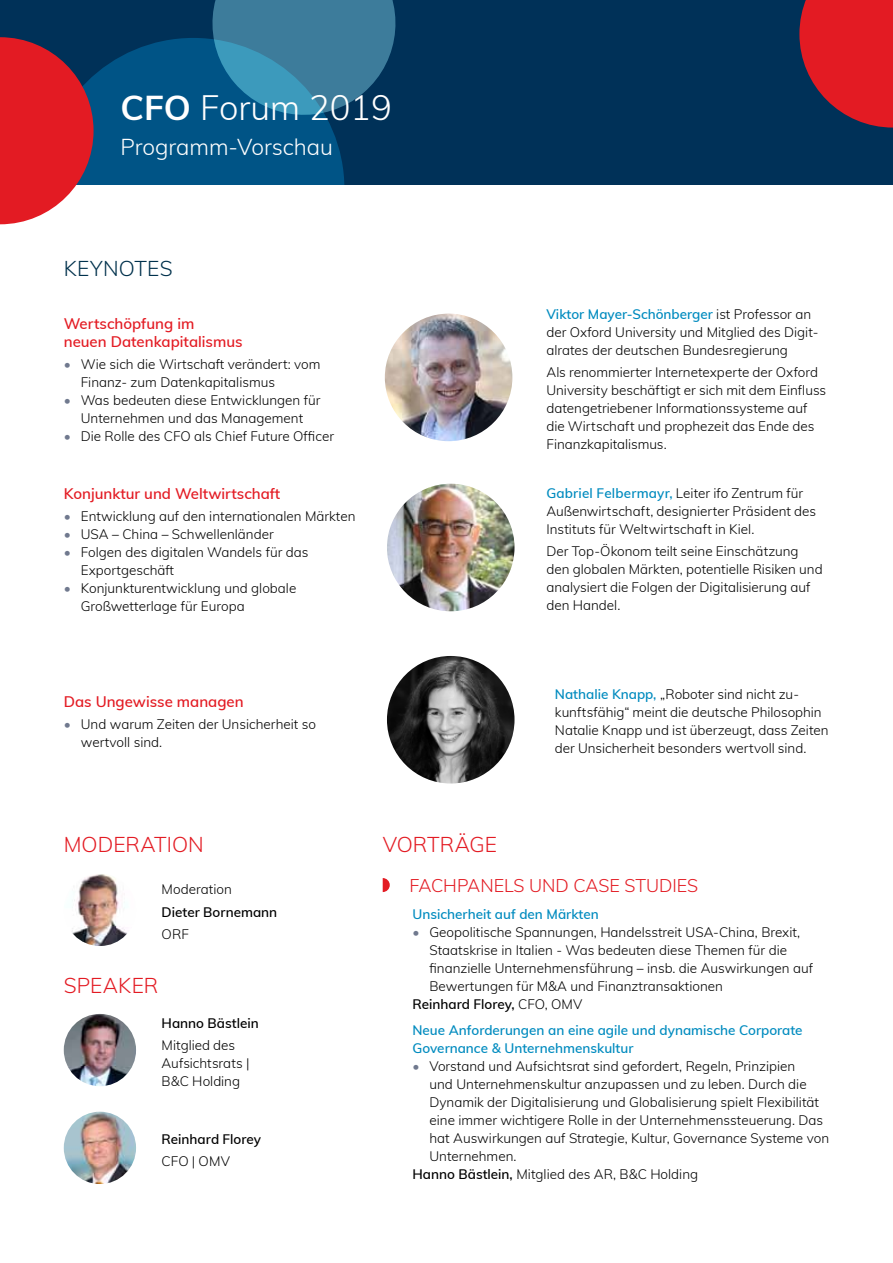
<style>
.page{position:relative;width:893px;height:1263px;background:#fff}
.page>*{position:absolute;margin:0;border:0;box-sizing:border-box;transform-origin:0 0}
.t1{font:300 34.5px "Muli";color:#fff}
.t2{font:300 22.5px "Muli";color:#fff}
.t3{font:300 21px "Muli";letter-spacing:.005em;color:#e31b23}
.t4{font:300 21px "Muli";letter-spacing:.02em;color:#00314c}
.t5{font:300 18px "Muli";color:#e31b23}
.t6{font:600 15px/18px "Muli";color:#e31b23}
.t7{font:300 13.5px/18px "Muli";color:#000}
.t8{font:600 13.5px/18px "Muli";color:#008bbf}
.t9{font:600 13.5px "Muli";color:#000}
.s1{font-weight:700}
.s2{color:#70798e}
.s3{font-weight:600;color:#008bbf}
.s4{font-weight:300}
.s5{font-weight:600}
</style>
<div class="page">
<div style="left:0;top:0;width:893px;height:185px;background:#003158"></div>
<svg style="left:0;top:0;width:396px;height:224px"></svg>
<svg style="left:799px;top:0;width:94px;height:128px"></svg>
<svg style="left:383px;top:878px;width:7px;height:14px"></svg>
<img style="left:64px;top:874px;width:72px;height:72px;border-radius:36px">
<img style="left:64px;top:1014px;width:72px;height:72px;border-radius:36px">
<img style="left:64px;top:1112px;width:72px;height:72px;border-radius:36px">
<img style="left:385px;top:314px;width:127px;height:127px;border-radius:64px">
<img style="left:387px;top:484px;width:127px;height:127px;border-radius:64px">
<img style="left:387px;top:656px;width:127px;height:127px;border-radius:64px">
<h1 class="t1" style="left:121px;top:82px;width:273px"><span class="s1">CFO</span> Forum 2019</h1>
<h2 class="t2" style="left:121px;top:131px;width:214px">Programm-Vorschau</h2>
<h3 class="t4" style="left:64px;top:253px;width:110px">KeynoteS</h3>
<p class="t6" style="left:64px;top:314px;width:180px">Wertschöpfung im<br>neuen Datenkapitalismus</p>
<p class="t7" style="left:81px;top:355px;width:241px;text-indent:-17px"><span class="s2">•</span> Wie sich die Wirtschaft verändert: vom<br>Finanz- zum Datenkapitalismus</p>
<p class="t7" style="left:64px;top:391px;width:258px;text-align:center"><span class="s2">•</span> Was bedeuten diese Entwicklungen für<br>Unternehmen und das Management</p>
<p class="t7" style="left:64px;top:427px;width:272px"><span class="s2">•</span> Die Rolle des CFO als Chief Future Officer</p>
<p class="t6" style="left:64px;top:484px;width:218px">Konjunktur und Weltwirtschaft</p>
<p class="t7" style="left:64px;top:507px;width:293px"><span class="s2">•</span> Entwicklung auf den internationalen Märkten</p>
<p class="t7" style="left:64px;top:525px;width:211px"><span class="s2">•</span> USA – China – Schwellenländer</p>
<p class="t7" style="left:81px;top:543px;width:229px;text-indent:-17px"><span class="s2">•</span> Folgen des digitalen Wandels für das -Exportgeschäft</p>
<p class="t7" style="left:81px;top:579px;width:217px;text-indent:-17px"><span class="s2">•</span> Konjunkturentwicklung und globale -G roßwetterlage für Europa</p>
<p class="t6" style="left:64px;top:692px;width:181px">Das Ungewisse managen</p>
<p class="t7" style="left:81px;top:715px;width:237px;text-indent:-17px"><span class="s2">•</span> Und warum Zeiten der Unsicherheit so wertvoll sind.</p>
<p class="t7" style="left:546px;top:305px;width:273px"><span class="s3">Viktor Mayer-Schönberger</span> ist Professor an der -Oxford University und Mitglied des Digit&shy;alrates der deutschen Bundesregierung</p>
<p class="t7" style="left:546px;top:363px;width:281px">Als renommierter I nternetexperte der Oxford University beschäftigt er sich mit dem Einfluss datengetriebener I nformationssysteme auf die Wirtschaft und prophezeit das Ende des Finanzkapitalismus.</p>
<p class="t7" style="left:546px;top:484px;width:271px"><span class="s3">Gabriel Felbermayr,</span> Leiter ifo Zentrum für<br>Außenwirtschaft, designierter Präsident des<br>I nstituts für Weltwirtschaft in Kiel.</p>
<p class="t7" style="left:546px;top:542px;width:278px">Der Top-Ökonom teilt seine Einschätzung den globalen Märkten, potentielle Risiken und analysiert die Folgen der Digitalisierung auf den Handel.</p>
<p class="t7" style="left:555px;top:685px;width:275px"><span class="s3">Nathalie Knapp,</span> „Roboter sind nicht zu&shy;kunftsfähig“ meint die deutsche Philosophin Natalie Knapp und ist überzeugt, dass Zeiten der Unsicherheit besonders wertvoll sind.</p>
<h3 class="t3" style="left:64px;top:830px;width:142px">Moderation</h3>
<p class="t7" style="left:162px;top:880px;width:72px">Moderation</p>
<p class="t9" style="left:162px;top:902px;width:117px">Dieter Bornemann</p>
<p class="t7" style="left:162px;top:924px;width:29px">ORF</p>
<h3 class="t3" style="left:64px;top:970px;width:96px">SpeakeR</h3>
<p class="t9" style="left:162px;top:1013px;width:99px">Hanno Bästlein</p>
<p class="t7" style="left:162px;top:1035px;width:89px">Mitglied des<br>Aufsichtsrats |<br>B&amp;C Holding</p>
<p class="t9" style="left:162px;top:1129px;width:101px">Reinhard Florey</p>
<p class="t7" style="left:162px;top:1151px;width:70px">CFO | OMV</p>
<h3 class="t3" style="left:383px;top:830px;width:116px">Vorträge</h3>
<h3 class="t5" style="left:409px;top:872px;width:284px">Fachpanelsu nd Case Studies</h3>
<p class="t8" style="left:412px;top:904px;width:188px">Unsicherheit auf den Märkten</p>
<p class="t7" style="left:412px;top:922px;width:389px"><span class="s2">•</span> Geopolitische Spannungen, Handelsstreit USA-China, Brexit,</p>
<p class="t7" style="left:429px;top:940px;width:359px">Staatskrise in Italien - Was bedeuten diese Themen für die</p>
<p class="t7" style="left:429px;top:958px;width:385px">finanzielle Unternehmensführung – insb. die Auswirkungen auf</p>
<p class="t7" style="left:429px;top:976px;width:295px">Bewertungen für M&amp;A und Finanztransaktionen</p>
<p class="t9" style="left:412px;top:994px;width:171px">Reinhard Florey, <span class="s4">CFO, OMV</span></p>
<p class="t8" style="left:412px;top:1020px;width:392px">Neue Anforderungen an eine agile und dynamische Corporate -Governance &amp; Unternehmenskultur</p>
<p class="t7" style="left:412px;top:1056px;width:384px"><span class="s2">•</span> Vorstand und Aufsichtsrat sind gefordert, Regeln, Prinzipien</p>
<p class="t7" style="left:429px;top:1074px;width:379px">und -Unternehmenskultur anzupassen und zu leben. Durch die</p>
<p class="t7" style="left:429px;top:1092px;width:391px">Dynamik der Digitalisierung und G lobalisierung spielt Flexibilität</p>
<p class="t7" style="left:429px;top:1110px;width:395px">eine immer wichtigere Rolle in der Unternehmenssteuerung. Das</p>
<p class="t7" style="left:429px;top:1128px;width:401px">hat Auswirkungen auf Strategie, Kultur, Governance Systeme von</p>
<p class="t7" style="left:429px;top:1146px;width:88px">Unternehmen.</p>
<p class="t7" style="left:412px;top:1164px;width:287px"><span class="s5">Hanno Bästlein,</span> Mitglied des AR, B&amp;C Holding</p>
</div>
